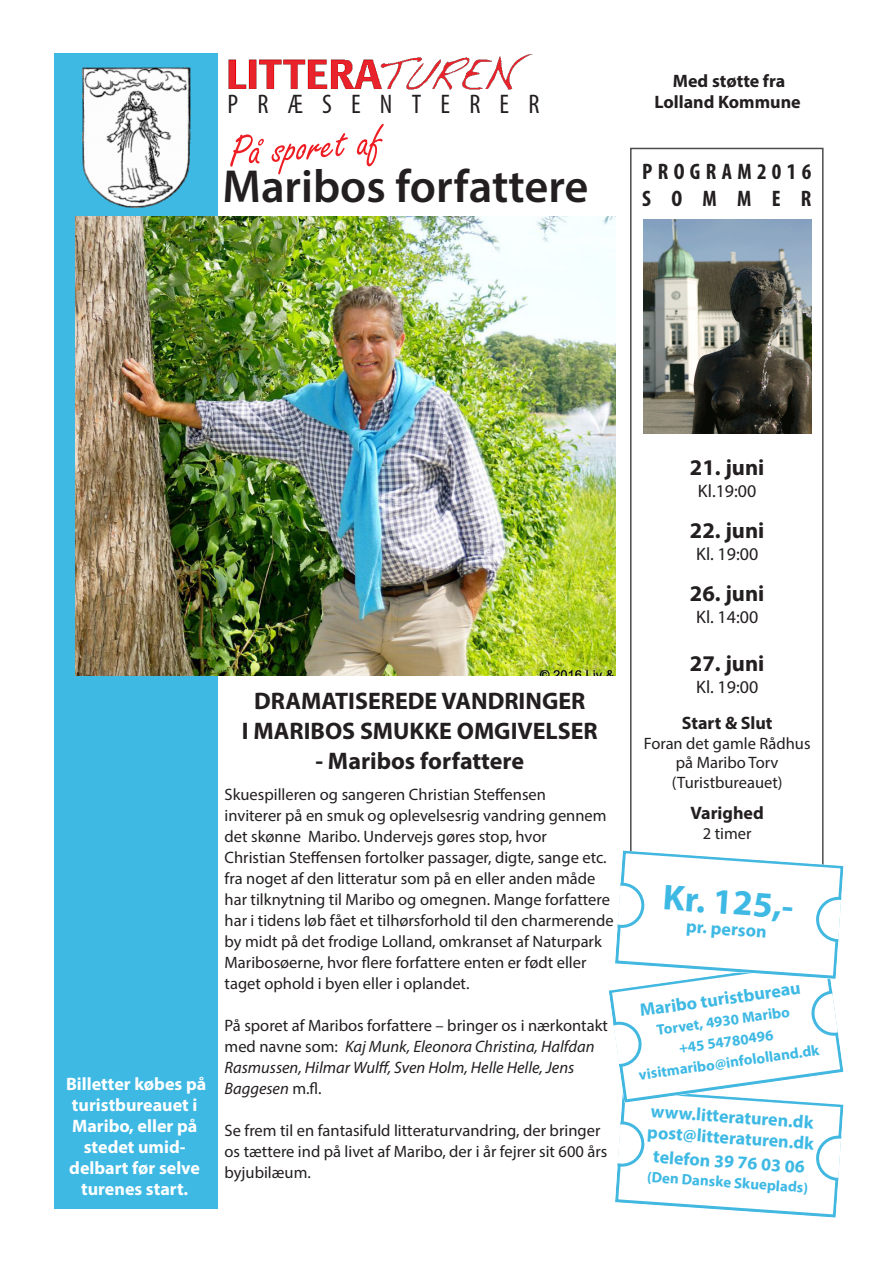
<style>
.page{position:relative;width:893px;height:1263px;background:#fff}
.page>*{position:absolute;margin:0;border:0;box-sizing:border-box;transform-origin:0 0}
.t1{font:600 46.5px "Myriad Pro";color:#231f20}
.t2{font:46.5px "Freestyle Script";color:#ee1d23}
.t3{font:700 36px "Myriad Pro";color:#3eb9e4}
.t4{font:condensed 27px "Myriad Pro";letter-spacing:.715em;color:#231f20}
.t5{font:700 24px "Myriad Pro";color:#231f20}
.t6{font:700 22.5px "Myriad Pro";color:#231f20}
.t7{font:700 condensed 22.5px "Myriad Pro";letter-spacing:.235em;color:#231f20}
.t8{font:700 18px/21px "Myriad Pro";color:#fff;text-align:center}
.t9{font:700 18px "Myriad Pro";color:#3eb9e4}
.t10{font:700 18px "Myriad Pro";color:#231f20}
.t11{font:18px "Myriad Pro";color:#231f20}
.t12{font:16.5px/21px "Myriad Pro";color:#231f20}
.t13{font:italic 16.5px/21px "Myriad Pro";color:#231f20}
.t14{font:700 15px "Myriad Pro";color:#3eb9e4}
.s1{font-style:normal}
</style>
<div class="page">
<div style="left:54px;top:53px;width:164px;height:1156px;background:#3eb9e4"></div>
<div style="left:630px;top:148px;width:194px;height:727px;border:2px solid #231f20"></div>
<img style="left:75px;top:217px;width:540px;height:458px">
<svg style="left:609px;top:850px;width:234px;height:368px"></svg>
<img style="left:229px;top:54px;width:304px;height:36px">
<img style="left:82px;top:68px;width:108px;height:140px">
<img style="left:643px;top:220px;width:169px;height:214px">
<p class="t4" style="left:227px;top:88px;width:314px">PRÆSENTERER</p>
<p class="t2" style="left:227px;top:126px;width:154px;rotate:-4deg">På sporet af</p>
<p class="t1" style="left:222px;top:157px;width:368px">Maribos forfattere</p>
<p class="t10" style="left:673px;top:69px;width:114px">Med støtte fra</p>
<p class="t10" style="left:654px;top:90px;width:148px">Lolland Kommune</p>
<p class="t7" style="left:642px;top:158px;width:171px">PROGRAM2016</p>
<p class="t7" style="left:642px;top:184px;width:171px">SOMMER</p>
<p class="t8" style="left:66px;top:1072px;width:142px">Billetter købes på turistbureauet i</p>
<p class="t8" style="left:69px;top:1114px;width:132px">Maribo, eller på stedet umid&shy;delbart før selve turenes start.</p>
<p class="t5" style="left:254px;top:685px;width:333px">DRAMATISEREDE VANDRINGER</p>
<p class="t5" style="left:242px;top:715px;width:358px">I MARIBOS SMUKKE OMGIVELSER</p>
<p class="t5" style="left:315px;top:745px;width:210px">- Maribos forfattere</p>
<p class="t12" style="left:225px;top:784px;width:323px">Skuespilleren og sangeren Christian Steffensen</p>
<p class="t12" style="left:225px;top:805px;width:384px">inviterer på en smuk og oplevelsesrig vandring gennem det skønne Maribo. Undervejs gøres stop, hvor</p>
<p class="t12" style="left:225px;top:847px;width:391px">Christian Steffensen fortolker passager, digte, sange etc. fra noget af den litteratur som på en eller anden måde har tilknytning til Maribo og omegnen. Mange forfattere har i tidens løb fået et tilhørsforhold til den charmerende by midt på det frodige Lolland, omkranset af Naturpark Maribosøerne, hvor flere forfattere enten er født eller taget ophold i byen eller i oplandet.</p>
<p class="t13" style="left:225px;top:1015px;width:385px"><span class="s1">På sporet af Maribos forfattere – bringer os i nærkontakt med navne som:</span> Kaj Munk, Eleonora Christina, Halfdan Rasmussen, Hilmar Wulff, Sven Holm, Helle Helle, Jens Baggesen <span class="s1">m.fl.</span></p>
<p class="t12" style="left:225px;top:1120px;width:384px">Se frem til en fantasifuld litteraturvandring, der bringer os tættere ind på livet af Maribo, der i år fejrer sit 600 års byjubilæum.</p>
<p class="t6" style="left:690px;top:453px;width:76px">21. juni</p>
<p class="t11" style="left:698px;top:479px;width:60px">Kl.19:00</p>
<p class="t6" style="left:690px;top:516px;width:76px">22. juni</p>
<p class="t11" style="left:696px;top:542px;width:64px">Kl. 19:00</p>
<p class="t6" style="left:690px;top:579px;width:76px">26. juni</p>
<p class="t11" style="left:696px;top:605px;width:64px">Kl. 14:00</p>
<p class="t6" style="left:690px;top:649px;width:76px">27. juni</p>
<p class="t11" style="left:696px;top:676px;width:64px">Kl. 19:00</p>
<p class="t10" style="left:682px;top:711px;width:92px">Start &amp; Slut</p>
<p class="t12" style="left:644px;top:733px;width:168px;line-height:19.8px;text-align:center">Foran det gamle Rådhus på Maribo Torv</p>
<p class="t12" style="left:672px;top:772px;width:112px">(Turistbureauet)</p>
<p class="t10" style="left:690px;top:801px;width:75px">Varighed</p>
<p class="t12" style="left:703px;top:822px;width:50px">2 timer</p>
<p class="t3" style="left:665px;top:874px;width:132px;rotate:4deg">Kr. 125,-</p>
<p class="t9" style="left:687px;top:914px;width:82px;rotate:4deg">pr. person</p>
<p class="t9" style="left:638px;top:999px;width:164px;rotate:-8deg">Maribo turistbureau</p>
<p class="t14" style="left:655px;top:1020px;width:136px;rotate:-8deg">Torvet, 4930 Maribo</p>
<p class="t14" style="left:678px;top:1038px;width:97px;rotate:-8deg">+45 54780496</p>
<p class="t14" style="left:638px;top:1065px;width:184px;rotate:-8deg">visitmaribo@infololland.dk</p>
<p class="t9" style="left:652px;top:1099px;width:165px;rotate:4deg">www.litteraturen.dk</p>
<p class="t9" style="left:648px;top:1120px;width:169px;rotate:4deg">post@litteraturen.dk</p>
<p class="t9" style="left:654px;top:1145px;width:153px;rotate:4deg">telefon 39 76 03 06</p>
<p class="t14" style="left:648px;top:1167px;width:163px;rotate:4deg">(Den Danske Skueplads)</p>
</div>
